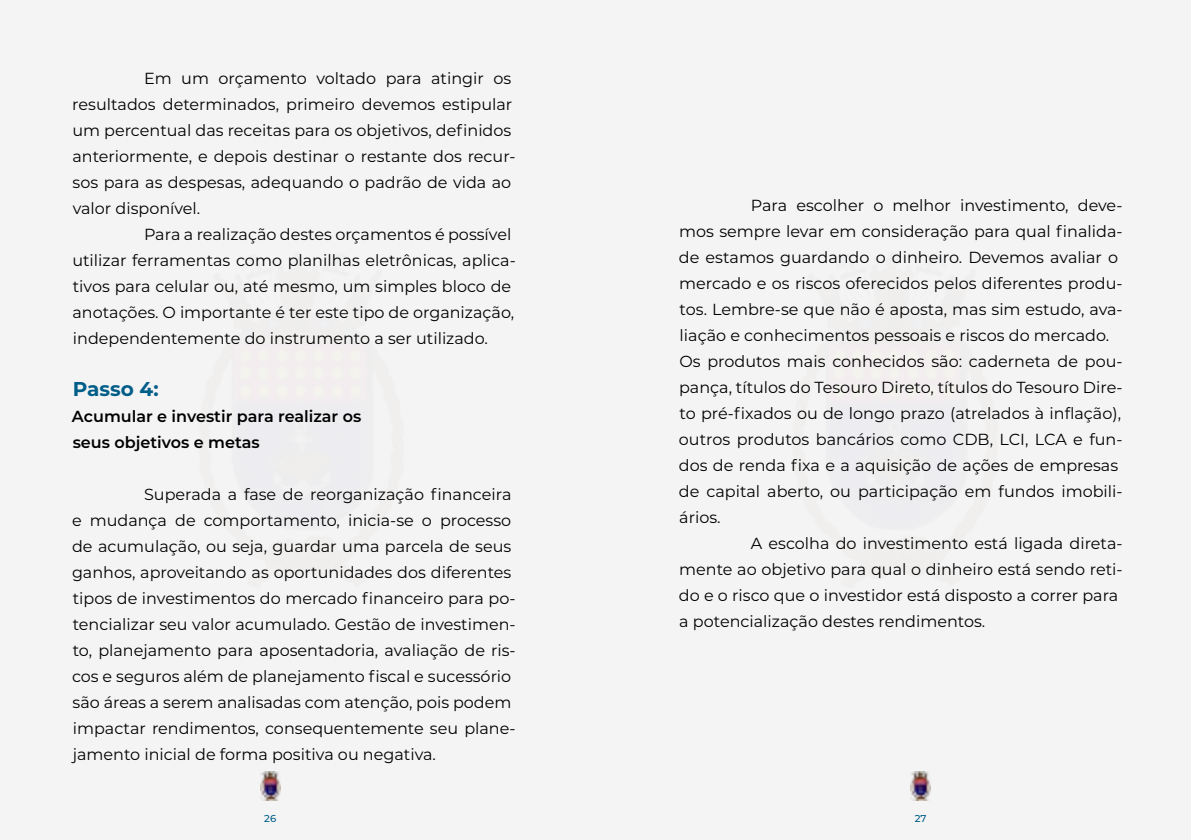
<style>
.page{position:relative;width:1191px;height:840px;background:#fff}
.page>*{position:absolute;margin:0;border:0;box-sizing:border-box;transform-origin:0 0}
.t1{font:700 20px "Montserrat";color:#005e89}
.t2{font:16px/26px "Montserrat";color:#000}
.t3{font:600 16px/26px "Montserrat";color:#000}
.t4{font:500 10px "Montserrat";color:#005e89}
</style>
<div class="page">
<div style="left:0;top:0;width:1191px;height:839px;background:#f4f4f4"></div>
<img style="left:911px;top:771px;width:19px;height:28px">
<img style="left:260px;top:771px;width:20px;height:28px">
<p class="t2" style="left:144px;top:64px;width:369px">Em um orçamento voltado para atingir os</p>
<p class="t2" style="left:72px;top:90px;width:441px">resultados determinados, primeiro devemos estipular</p>
<p class="t2" style="left:72px;top:116px;width:440px">um percentual das receitas para os objetivos, definidos</p>
<p class="t2" style="left:72px;top:142px;width:445px">anteriormente, e depois destinar o restante dos recur-</p>
<p class="t2" style="left:73px;top:168px;width:440px">sos para as despesas, adequando o padrão de vida ao</p>
<p class="t2" style="left:73px;top:194px;width:129px">valor disponível.</p>
<p class="t2" style="left:144px;top:220px;width:369px">Para a realização destes orçamentos é possível</p>
<p class="t2" style="left:72px;top:246px;width:445px">utilizar ferramentas como planilhas eletrônicas, aplica-</p>
<p class="t2" style="left:73px;top:272px;width:440px">tivos para celular ou, até mesmo, um simples bloco de</p>
<p class="t2" style="left:72px;top:298px;width:443px">anotações. O importante é ter este tipo de organização,</p>
<p class="t2" style="left:73px;top:324px;width:417px">independentemente do instrumento a ser utilizado.</p>
<p class="t1" style="left:73px;top:374px;width:87px">Passo 4:</p>
<p class="t3" style="left:72px;top:402px;width:291px">Acumular e investir para realizar os seus objetivos e metas</p>
<p class="t2" style="left:72px;top:480px;width:445px;text-indent:72px">Superada a fase de reorganização financeira e mudança de comportamento, inicia-se o processo de acumulação, ou seja, guardar uma parcela de seus ganhos, aproveitando as oportunidades dos diferentes tipos de investimentos do mercado financeiro para po&shy;tencializar seu valor acumulado. Gestão de investimen&shy;to, planejamento para aposentadoria, avaliação de ris&shy;cos e seguros além de planejamento fiscal e sucessório são áreas a serem analisadas com atenção, pois podem impactar rendimentos, consequentemente seu plane&shy;jamento inicial de forma positiva ou negativa.</p>
<p class="t2" style="left:751px;top:191px;width:373px">Para escolher o melhor investimento, deve-</p>
<p class="t2" style="left:679px;top:217px;width:445px">mos sempre levar em consideração para qual finalida-</p>
<p class="t2" style="left:679px;top:243px;width:441px">de estamos guardando o dinheiro. Devemos avaliar o</p>
<p class="t2" style="left:679px;top:269px;width:445px">mercado e os riscos oferecidos pelos diferentes produ-</p>
<p class="t2" style="left:679px;top:295px;width:444px">tos. Lembre-se que não é aposta, mas sim estudo, ava-</p>
<p class="t2" style="left:679px;top:321px;width:431px">liação e conhecimentos pessoais e riscos do mercado.</p>
<p class="t2" style="left:679px;top:347px;width:445px">Os produtos mais conhecidos são: caderneta de pou-</p>
<p class="t2" style="left:679px;top:373px;width:445px">pança, títulos do Tesouro Direto, títulos do Tesouro Dire-</p>
<p class="t2" style="left:679px;top:399px;width:443px">to pré-fixados ou de longo prazo (atrelados à inflação),</p>
<p class="t2" style="left:679px;top:425px;width:445px">outros produtos bancários como CDB, LCI, LCA e fun-</p>
<p class="t2" style="left:679px;top:451px;width:441px">dos de renda fixa e a aquisição de ações de empresas</p>
<p class="t2" style="left:679px;top:477px;width:445px">de capital aberto, ou participação em fundos imobili-</p>
<p class="t2" style="left:679px;top:503px;width:43px">ários.</p>
<p class="t2" style="left:751px;top:529px;width:373px">A escolha do investimento está ligada direta-</p>
<p class="t2" style="left:679px;top:555px;width:445px">mente ao objetivo para qual o dinheiro está sendo reti-</p>
<p class="t2" style="left:679px;top:581px;width:441px">do e o risco que o investidor está disposto a correr para</p>
<p class="t2" style="left:679px;top:607px;width:307px">a potencialização destes rendimentos.</p>
<p class="t4" style="left:264px;top:810px;width:13px">26</p>
<p class="t4" style="left:915px;top:810px;width:13px">27</p>
</div>
